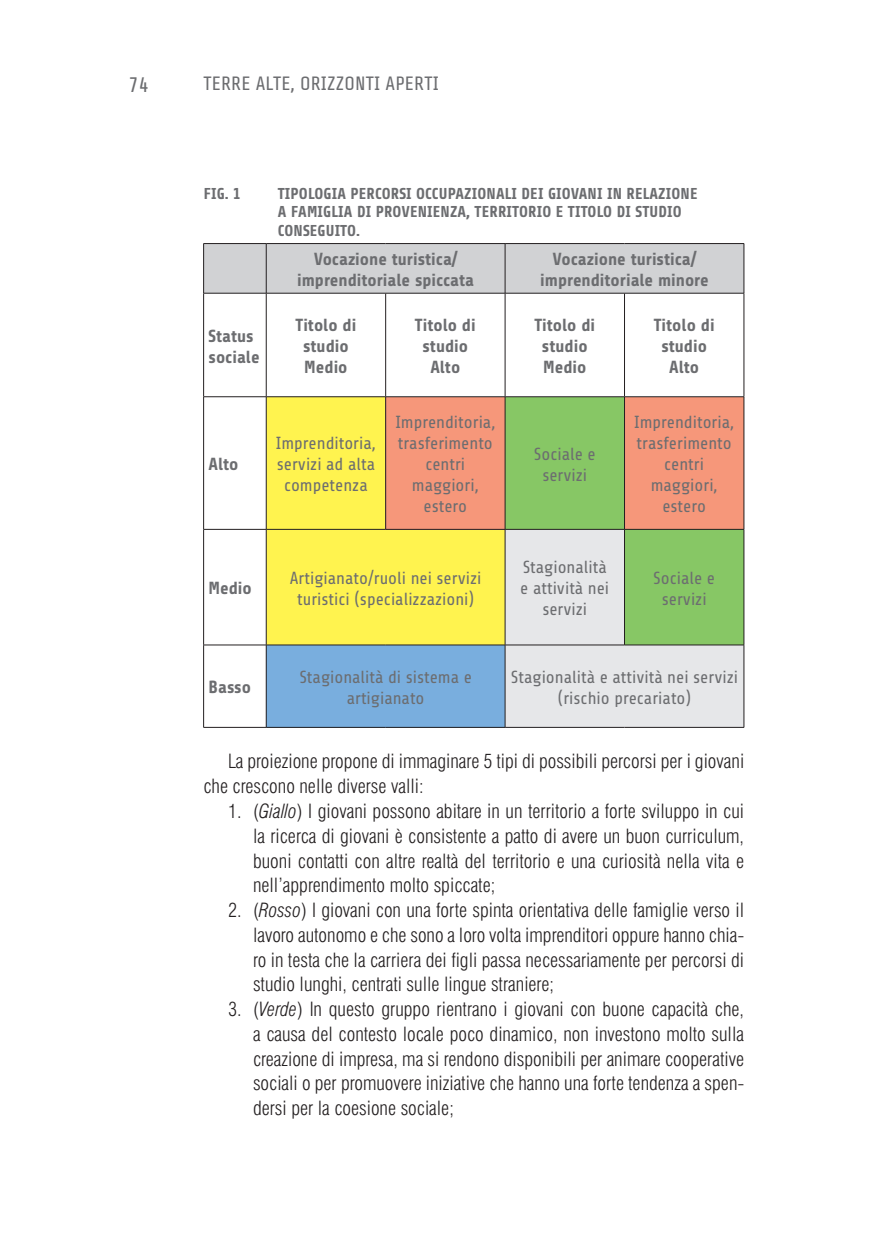
<style>
.page{position:relative;width:893px;height:1241px;background:#fff}
.page>*{position:absolute;margin:0;border:0;box-sizing:border-box;transform-origin:0 0}
.t1{font:21px "Share Tech";color:#6c6d70}
.t2{font:300 condensed 19.25px/24.7px "Swiss 721 BT";color:#231f20;text-align:justify}
.t3{font:19.25px "Share Tech";letter-spacing:.01em;color:#6c6d70}
.t4{font:17.5px/21px "Share";color:#6c6d70;text-align:center}
.t5{font:700 17.5px/21px "Share";color:#6c6d70;text-align:center}
.t6{font:700 15.75px/18.9px "Share";letter-spacing:.01em;color:#6c6d70}
.s1{font-style:italic}
</style>
<div class="page">
<div style="left:204px;top:244px;width:540px;height:49px;background:#d1d2d4"></div>
<div style="left:267px;top:397px;width:238px;height:247px;background:#fff34f"></div>
<div style="left:386px;top:396px;width:119px;height:133px;background:#f6977a"></div>
<div style="left:505px;top:396px;width:119px;height:133px;background:#87c765"></div>
<div style="left:624px;top:396px;width:120px;height:133px;background:#f6977a"></div>
<div style="left:506px;top:530px;width:238px;height:197px;background:#e6e7e9"></div>
<div style="left:624px;top:529px;width:120px;height:116px;background:#87c765"></div>
<div style="left:266px;top:645px;width:239px;height:82px;background:#79aede"></div>
<hr style="left:203px;top:243px;width:63px;height:1px;background:#231f20">
<hr style="left:203px;top:244px;width:1px;height:49px;background:#231f20">
<hr style="left:266px;top:243px;width:120px;height:1px;background:#231f20">
<hr style="left:266px;top:244px;width:1px;height:49px;background:#231f20">
<hr style="left:386px;top:243px;width:119px;height:1px;background:#231f20">
<hr style="left:505px;top:243px;width:119px;height:1px;background:#231f20">
<hr style="left:505px;top:244px;width:1px;height:49px;background:#231f20">
<hr style="left:624px;top:243px;width:120px;height:1px;background:#231f20">
<hr style="left:744px;top:244px;width:1px;height:49px;background:#231f20">
<hr style="left:203px;top:293px;width:63px;height:1px;background:#231f20">
<hr style="left:203px;top:293px;width:1px;height:103px;background:#231f20">
<hr style="left:266px;top:293px;width:120px;height:1px;background:#231f20">
<hr style="left:266px;top:293px;width:1px;height:103px;background:#231f20">
<hr style="left:386px;top:293px;width:119px;height:1px;background:#231f20">
<hr style="left:385px;top:293px;width:1px;height:103px;background:#231f20">
<hr style="left:505px;top:293px;width:119px;height:1px;background:#231f20">
<hr style="left:505px;top:293px;width:1px;height:103px;background:#231f20">
<hr style="left:624px;top:293px;width:120px;height:1px;background:#231f20">
<hr style="left:624px;top:293px;width:1px;height:103px;background:#231f20">
<hr style="left:744px;top:293px;width:1px;height:103px;background:#231f20">
<hr style="left:203px;top:396px;width:63px;height:1px;background:#231f20">
<hr style="left:203px;top:397px;width:1px;height:132px;background:#231f20">
<hr style="left:266px;top:396px;width:120px;height:1px;background:#231f20">
<hr style="left:266px;top:397px;width:1px;height:132px;background:#231f20">
<hr style="left:386px;top:396px;width:119px;height:1px;background:#231f20">
<hr style="left:385px;top:397px;width:1px;height:132px;background:#231f20">
<hr style="left:505px;top:396px;width:119px;height:1px;background:#231f20">
<hr style="left:505px;top:397px;width:1px;height:132px;background:#231f20">
<hr style="left:624px;top:396px;width:120px;height:1px;background:#231f20">
<hr style="left:624px;top:397px;width:1px;height:132px;background:#231f20">
<hr style="left:744px;top:397px;width:1px;height:132px;background:#231f20">
<hr style="left:203px;top:529px;width:63px;height:1px;background:#231f20">
<hr style="left:203px;top:529px;width:1px;height:115px;background:#231f20">
<hr style="left:266px;top:529px;width:120px;height:1px;background:#231f20">
<hr style="left:266px;top:529px;width:1px;height:115px;background:#231f20">
<hr style="left:386px;top:529px;width:119px;height:1px;background:#231f20">
<hr style="left:505px;top:529px;width:119px;height:1px;background:#231f20">
<hr style="left:505px;top:529px;width:1px;height:115px;background:#231f20">
<hr style="left:624px;top:529px;width:120px;height:1px;background:#231f20">
<hr style="left:624px;top:529px;width:1px;height:115px;background:#231f20">
<hr style="left:744px;top:529px;width:1px;height:115px;background:#231f20">
<hr style="left:203px;top:644px;width:63px;height:1px;background:#231f20">
<hr style="left:203px;top:645px;width:1px;height:82px;background:#231f20">
<hr style="left:266px;top:644px;width:120px;height:1px;background:#231f20">
<hr style="left:266px;top:645px;width:1px;height:82px;background:#231f20">
<hr style="left:386px;top:644px;width:119px;height:1px;background:#231f20">
<hr style="left:505px;top:644px;width:119px;height:1px;background:#231f20">
<hr style="left:505px;top:645px;width:1px;height:82px;background:#231f20">
<hr style="left:624px;top:644px;width:120px;height:1px;background:#231f20">
<hr style="left:744px;top:645px;width:1px;height:82px;background:#231f20">
<hr style="left:203px;top:727px;width:63px;height:1px;background:#231f20">
<hr style="left:266px;top:727px;width:120px;height:1px;background:#231f20">
<hr style="left:386px;top:727px;width:119px;height:1px;background:#231f20">
<hr style="left:505px;top:727px;width:119px;height:1px;background:#231f20">
<hr style="left:624px;top:727px;width:120px;height:1px;background:#231f20">
<p class="t1" style="left:129px;top:73px;width:21px">74</p>
<p class="t3" style="left:203px;top:73px;width:237px">TERRE ALTE, ORIZZONTI APERTI</p>
<p class="t6" style="left:203px;top:184px;width:39px">FIG. 1</p>
<p class="t6" style="left:278px;top:184px;width:421px">TIPOLOGIA PERCORSI OCCUPAZIONALI DEI GIOVANI IN RELAZIONE<br>A FAMIGLIA DI PROVENIENZA, TERRITORIO E TITOLO DI STUDIO<br>CONSEGUITO.</p>
<p class="t5" style="left:297px;top:249px;width:178px">Vocazione turistica/ imprenditoriale spiccata</p>
<p class="t5" style="left:540px;top:249px;width:170px">Vocazione turistica/ imprenditoriale minore</p>
<p class="t5" style="left:209px;top:325px;width:52px;text-align:left">Status sociale</p>
<p class="t5" style="left:296px;top:315px;width:62px">Titolo di studio<br>Medio</p>
<p class="t5" style="left:415px;top:315px;width:62px">Titolo di studio<br>Alto</p>
<p class="t5" style="left:534px;top:315px;width:62px">Titolo di studio<br>Medio</p>
<p class="t5" style="left:654px;top:315px;width:62px">Titolo di studio<br>Alto</p>
<p class="t5" style="left:209px;top:454px;width:31px">Alto</p>
<p class="t5" style="left:209px;top:578px;width:45px">Medio</p>
<p class="t4" style="left:276px;top:433px;width:102px">Imprenditoria, servizi ad alta competenza</p>
<p class="t4" style="left:395px;top:412px;width:102px">Imprenditoria, trasferimento centri maggiori, estero</p>
<p class="t4" style="left:534px;top:443px;width:63px">Sociale e servizi</p>
<p class="t4" style="left:634px;top:412px;width:102px">Imprenditoria, trasferimento centri maggiori, estero</p>
<p class="t4" style="left:290px;top:567px;width:193px">Artigianato/ruoli nei servizi turistici (specializzazioni)</p>
<p class="t4" style="left:520px;top:557px;width:90px">Stagionalità e attività nei servizi</p>
<p class="t4" style="left:653px;top:567px;width:63px">Sociale e servizi</p>
<p class="t5" style="left:209px;top:677px;width:44px">Basso</p>
<p class="t4" style="left:299px;top:666px;width:174px">Stagionalità di sistema e artigianato</p>
<p class="t4" style="left:511px;top:666px;width:229px">Stagionalità e attività nei servizi (rischio precariato)</p>
<p class="t2" style="left:203px;top:749px;width:542px;text-indent:25px">La proiezione propone di immaginare 5 tipi di possibili percorsi per i giovani che crescono nelle diverse valli:</p>
<p class="t2" style="left:253px;top:798px;width:493px;text-indent:-25px">1. (<span class="s1">Giallo</span>) I giovani possono abitare in un territorio a forte sviluppo in cui la ricerca di giovani è consistente a patto di avere un buon curriculum, buoni contatti con altre realtà del territorio e una curiosità nella vita e nell’apprendimento molto spiccate;</p>
<p class="t2" style="left:253px;top:897px;width:493px;text-indent:-25px">2. (<span class="s1">Rosso</span>) I giovani con una forte spinta orientativa delle famiglie verso il lavoro autonomo e che sono a loro volta imprenditori oppure hanno chia&shy;ro in testa che la carriera dei figli passa necessariamente per percorsi di studio lunghi, centrati sulle lingue straniere;</p>
<p class="t2" style="left:253px;top:996px;width:493px;text-indent:-25px">3. (<span class="s1">Verde</span>) In questo gruppo rientrano i giovani con buone capacità che, a causa del contesto locale poco dinamico, non investono molto sulla creazione di impresa, ma si rendono disponibili per animare cooperative sociali o per promuovere iniziative che hanno una forte tendenza a spen&shy;dersi per la coesione sociale;</p>
</div>
